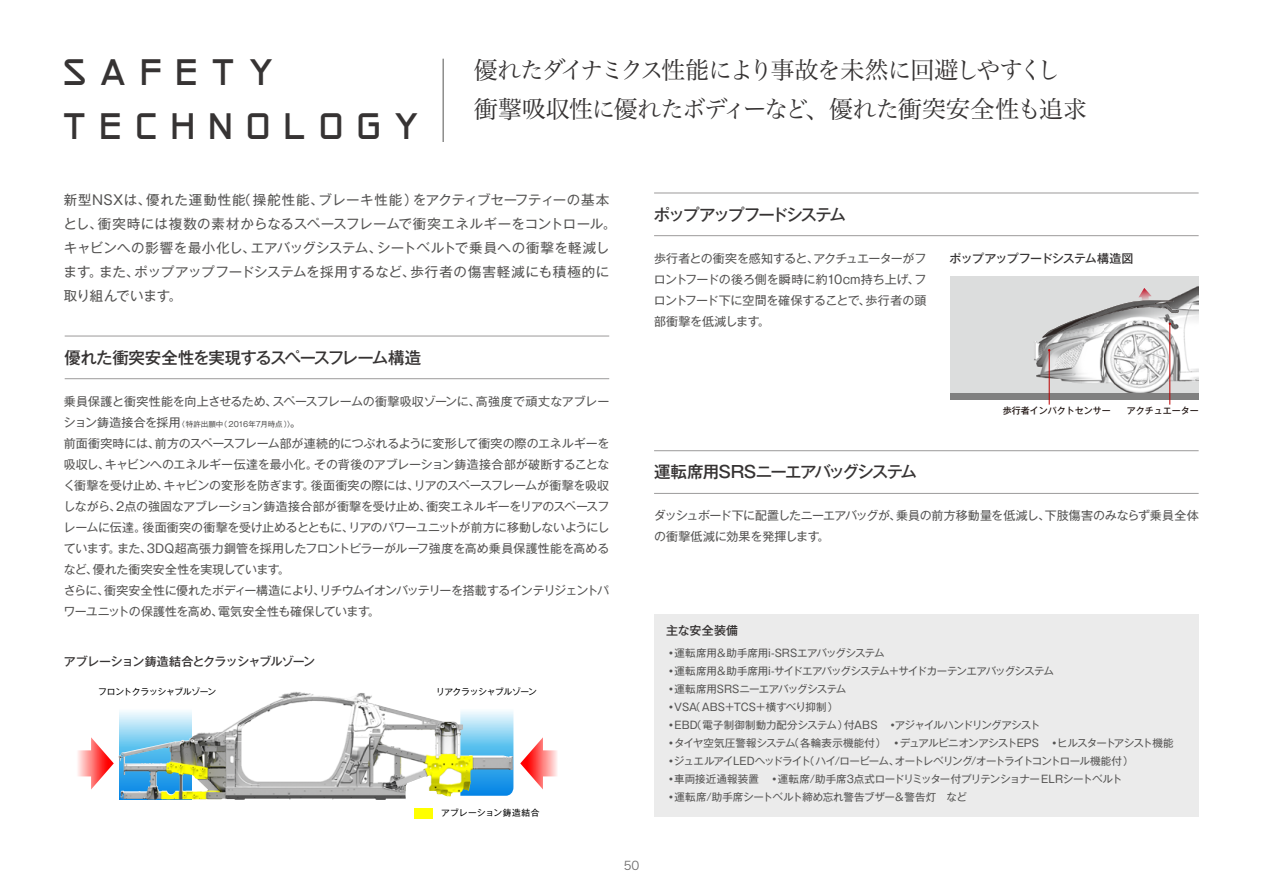
<style>
.page{position:relative;width:1263px;height:893px;background:#fff}
.page>*{position:absolute;margin:0;border:0;box-sizing:border-box;transform-origin:0 0}
.t1{font:39px/54px "Serene";letter-spacing:.4em;color:#363333}
.t2{font:24px/39px "Hira Min Pro W3";letter-spacing:-.055em;color:#363333}
.t3{font:500 16.5px "Gothic MB101 Pro";letter-spacing:-.05em;color:#363333}
.t4{font:500 16.5px "Gothic MB101 Pro";letter-spacing:-.095em;color:#363333}
.t5{font:500 16.5px "Gothic MB101 Pro";letter-spacing:-.12em;color:#363333}
.t6{font:13.5px/24px "Gothic MB101 Pro";letter-spacing:.025em;color:#545352}
.t7{font:12px/21px "Gothic MB101 Pro";letter-spacing:-.02em;color:#545352}
.t8{font:500 12px "Gothic MB101 Pro";letter-spacing:-.055em;color:#363333}
.t9{font:12px "Hira Kaku Pro W3";color:#717070}
.t10{font:10.5px/18px "Gothic MB101 Pro";letter-spacing:-.04em;color:#545352}
.t11{font:500 9px "Gothic MB101 Pro";color:#231815}
.t12{font:8.7px "Gothic MB101 Pro";letter-spacing:-.025em;color:#000}
.t13{font:8.7px "Gothic MB101 Pro";letter-spacing:.035em;color:#000}
.t14{font:7.5px "Gothic MB101 Pro";letter-spacing:-.005em;color:#545352}
.s1{font-size:12px}
</style>
<div class="page">
<svg style="left:520px;top:737px;width:37px;height:52px"></svg>
<svg style="left:78px;top:737px;width:36px;height:52px"></svg>
<img style="left:119px;top:692px;width:394px;height:108px">
<div style="left:414px;top:808px;width:19px;height:10px;background:#ff0"></div>
<hr style="left:65px;top:336px;width:544px;height:1px;background:#363333">
<hr style="left:65px;top:378px;width:544px;height:1px;background:#363333">
<hr style="left:443px;top:59px;width:1px;height:83px;background:#545352">
<hr style="left:654px;top:450px;width:544px;height:1px;background:#363333">
<hr style="left:654px;top:493px;width:545px;height:1px;background:#363333">
<hr style="left:654px;top:193px;width:544px;height:1px;background:#363333">
<hr style="left:654px;top:235px;width:545px;height:1px;background:#363333">
<div style="left:950px;top:276px;width:86px;height:123px;background:#dcdddd"></div>
<img style="left:1033px;top:276px;width:165px;height:124px">
<svg style="left:1034px;top:342px;width:1px;height:17px"></svg>
<img style="left:1042px;top:300px;width:137px;height:38px">
<img style="left:1105px;top:325px;width:69px;height:68px">
<div style="left:950px;top:393px;width:248px;height:6px;background:#808080"></div>
<hr style="left:1169px;top:324px;width:1px;height:81px;background:#bc0000">
<hr style="left:1049px;top:350px;width:1px;height:55px;background:#bc0000">
<svg style="left:1138px;top:288px;width:20px;height:19px"></svg>
<div style="left:654px;top:614px;width:544px;height:202px;background:#ebebeb"></div>
<h1 class="t1" style="left:64px;top:44px;width:355px">SAFETY<br>TECHNOLOGY</h1>
<h2 class="t2" style="left:474px;top:49px;width:615px">優れたダイナミクス性能により事故を未然に回避しやすくし衝撃吸収性に優れたボディーなど、優れた衝突安全性も追求</h2>
<p class="t6" style="left:64px;top:185px;width:554px">新型NSXは、優れた運動性能（操舵性能、ブレーキ性能）をアクティブセーフティーの基本とし、衝突時には複数の素材からなるスペースフレームで衝突エネルギーをコントロール。キャビンへの影響を最小化し、エアバッグシステム、シートベルトで乗員への衝撃を軽減します。また、ポップアップフードシステムを採用するなど、歩行者の傷害軽減にも積極的に取り組んでいます。</p>
<h3 class="t3" style="left:64px;top:344px;width:358px">優れた衝突安全性を実現するスペースフレーム構造</h3>
<p class="t7" style="left:64px;top:389px;width:547px">乗員保護と衝突性能を向上させるため、スペースフレームの衝撃吸収ゾーンに、高強度で頑丈なアブレー</p>
<p class="t14" style="left:64px;top:417px;width:239px"><span class="s1">ション鋳造接合を採用</span>〈特許出願中（2016年7月時点）〉<span class="s1">。</span></p>
<p class="t7" style="left:63px;top:431px;width:547px">前面衝突時には、前方のスペースフレーム部が連続的につぶれるように変形して衝突の際のエネルギーを吸収し、キャビンへのエネルギー伝達を最小化。その背後のアブレーション鋳造接合部が破断することなく衝撃を受け止め、キャビンの変形を防ぎます。後面衝突の際には、リアのスペースフレームが衝撃を吸収しながら、2点の強固なアブレーション鋳造接合部が衝撃を受け止め、衝突エネルギーをリアのスペースフレームに伝達。後面衝突の衝撃を受け止めるとともに、リアのパワーユニットが前方に移動しないようにしています。また、3DQ超高張力鋼管を採用したフロントピラーがルーフ強度を高め乗員保護性能を高めるなど、優れた衝突安全性を実現しています。<br>さらに、衝突安全性に優れたボディー構造により、リチウムイオンバッテリーを搭載するインテリジェントパワーユニットの保護性を高め、電気安全性も確保しています。</p>
<p class="t8" style="left:64px;top:652px;width:253px">アブレーション鋳造結合とクラッシャブルゾーン</p>
<p class="t12" style="left:98px;top:684px;width:120px">フロントクラッシャブルゾーン</p>
<p class="t12" style="left:436px;top:684px;width:102px">リアクラッシャブルゾーン</p>
<p class="t13" style="left:441px;top:805px;width:100px">アブレーション鋳造結合</p>
<h3 class="t5" style="left:654px;top:201px;width:193px">ポップアップフードシステム</h3>
<p class="t7" style="left:654px;top:246px;width:274px;text-align:justify">歩行者との衝突を感知すると、アクチュエーターがフロントフードの後ろ側を瞬時に約10cm持ち上げ、フロントフード下に空間を確保することで、歩行者の頭部衝撃を低減します。</p>
<p class="t8" style="left:949px;top:248px;width:185px">ポップアップフードシステム構造図</p>
<h3 class="t4" style="left:654px;top:458px;width:265px">運転席用SRSニーエアバッグシステム</h3>
<p class="t11" style="left:1003px;top:403px;width:109px">歩行者インパクトセンサー</p>
<p class="t11" style="left:1127px;top:403px;width:73px">アクチュエーター</p>
<p class="t7" style="left:654px;top:504px;width:546px">ダッシュボード下に配置したニーエアバッグが、乗員の前方移動量を低減し、下肢傷害のみならず乗員全体の衝撃低減に効果を発揮します。</p>
<p class="t8" style="left:666px;top:621px;width:74px">主な安全装備</p>
<p class="t10" style="left:666px;top:642px;width:520px">・運転席用＆助手席用i-SRSエアバッグシステム　<br>・運転席用＆助手席用i-サイドエアバッグシステム＋サイドカーテンエアバッグシステム<br>・運転席用SRSニーエアバッグシステム　<br>・VSA（ABS＋TCS＋横すべり抑制）<br>・EBD（電子制御制動力配分システム）付ABS　・アジャイルハンドリングアシスト<br>・タイヤ空気圧警報システム（各輪表示機能付）　・デュアルピニオンアシストEPS　・ヒルスタートアシスト機能　・ジュエルアイLEDヘッドライト（ハイ/ロービーム、オートレベリング/オートライトコントロール機能付）　<br>・車両接近通報装置　・運転席/助手席3点式ロードリミッター付プリテンショナーELRシートベルト　<br>・運転席/助手席シートベルト締め忘れ警告ブザー＆警告灯　など</p>
<p class="t9" style="left:624px;top:855px;width:17px">50</p>
</div>
